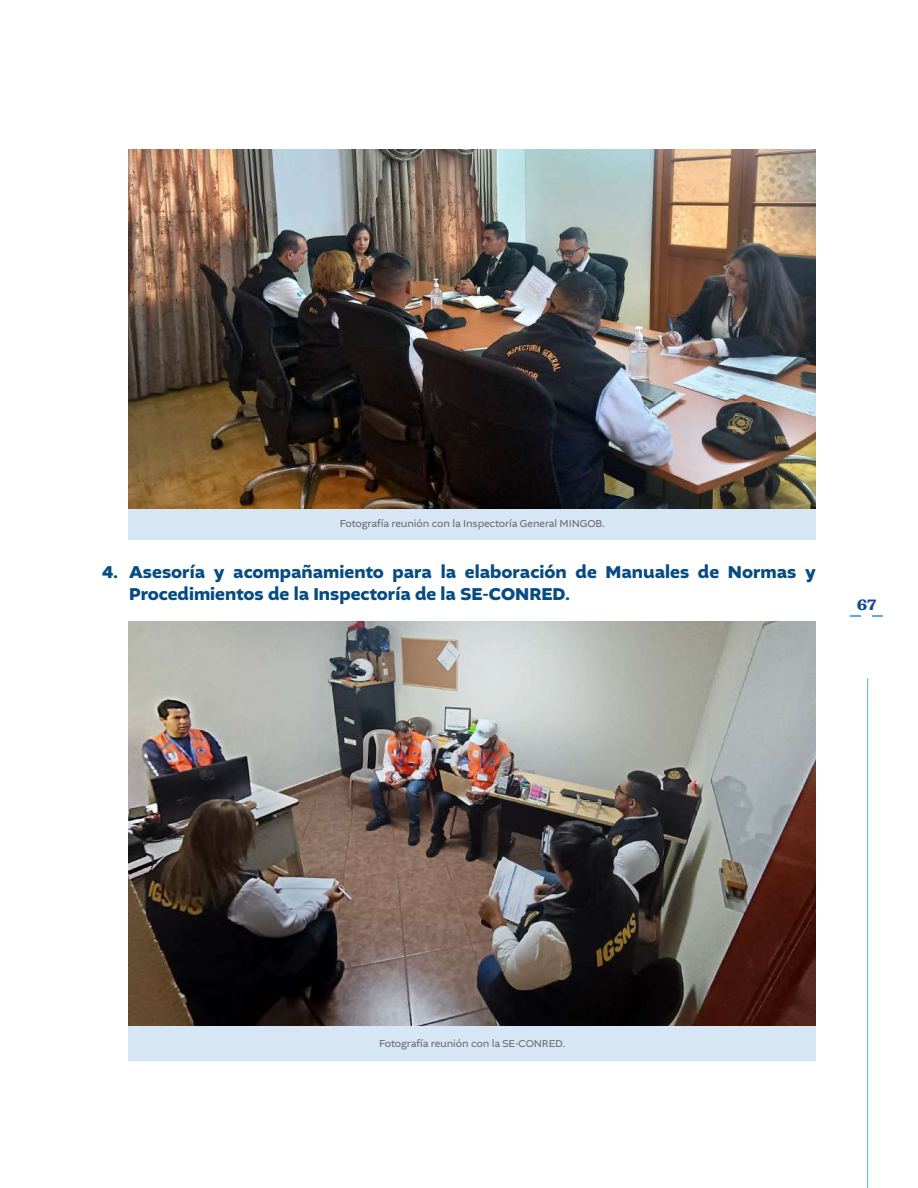
<style>
.page{position:relative;width:918px;height:1188px;background:#fff}
.page>*{position:absolute;margin:0;border:0;box-sizing:border-box;transform-origin:0 0}
.t1{font:21px "Stropica";color:#144a96}
.t2{font:700 18px/21.6px "Altivo";color:#064b82}
.t3{font:10.5px "Altivo";letter-spacing:-.01em;color:#6c6d70}
</style>
<div class="page">
<hr style="left:867px;top:678px;width:1px;height:510px;background:#57afdf">
<div style="left:129px;top:1026px;width:687px;height:34px;background:#d7e6f4"></div>
<div style="left:128px;top:506px;width:688px;height:34px;background:#d7e6f4"></div>
<img style="left:128px;top:149px;width:688px;height:360px">
<img style="left:128px;top:621px;width:688px;height:405px">
<p class="t3" style="left:340px;top:516px;width:267px">Fotografía reunión con la Inspectoría General MINGOB.</p>
<p class="t2" style="left:129px;top:562px;width:688px;text-indent:-27px">4. Asesoría y acompañamiento para la elaboración de Manuales de Normas y<br>Procedimientos de la Inspectoría de la SE-CONRED.</p>
<p class="t1" style="left:857px;top:593px;width:21px">67</p>
<p class="t3" style="left:379px;top:1037px;width:188px">Fotografía reunión con la SE-CONRED.</p>
</div>
